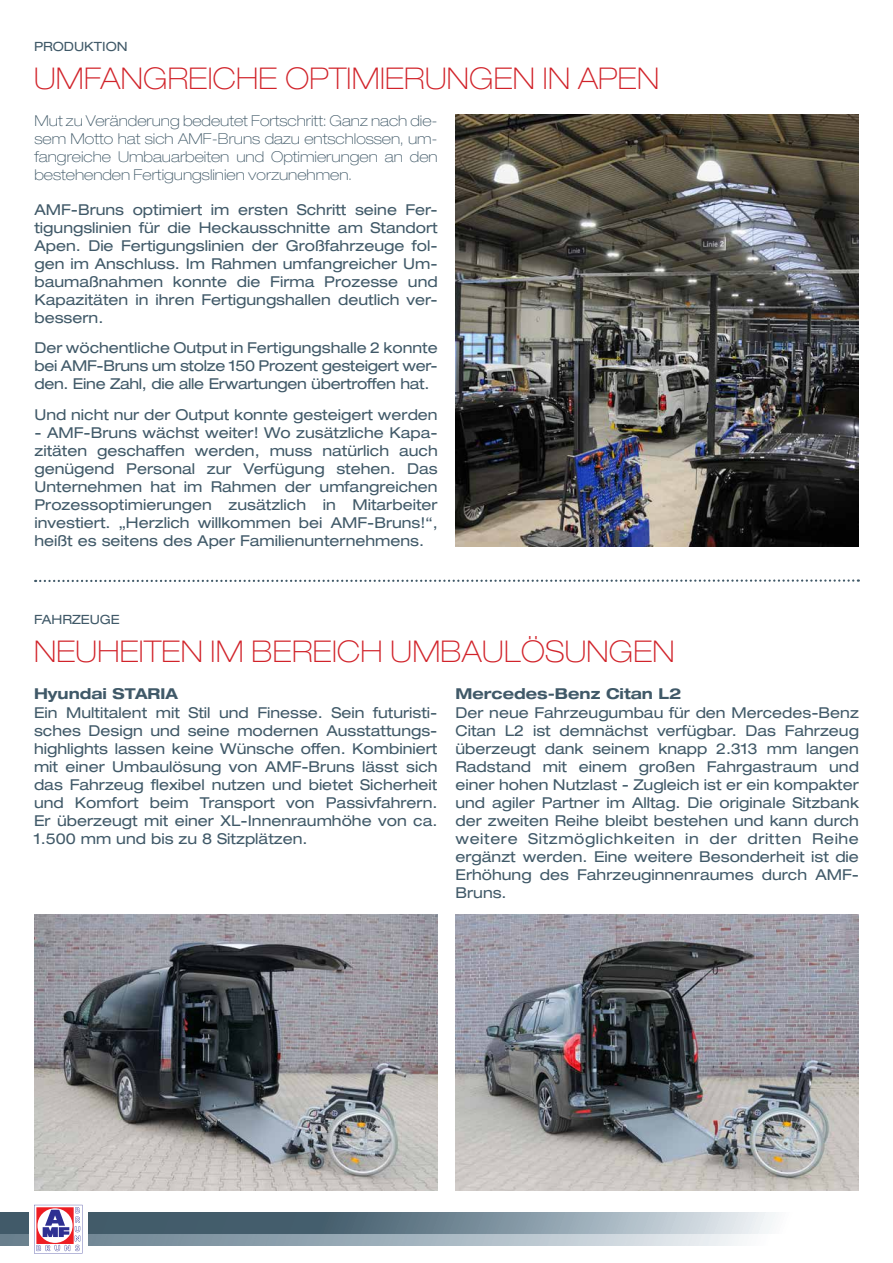
<style>
.page{position:relative;width:893px;height:1263px;background:#fff}
.page>*{position:absolute;margin:0;border:0;box-sizing:border-box;transform-origin:0 0}
.Fliestext{font:100 expanded 30px "Helvetica Neue LT Std";letter-spacing:.01em;color:#d1232a}
.Fliestext-2{font:expanded 15px/18px "Helvetica Neue LT Std";color:#405968;text-align:justify}
.t1{font:100 expanded 15px/18px "Helvetica Neue LT Std";color:#405968;text-align:justify}
.t2{font:700 expanded 15px "Helvetica Neue LT Std";color:#405968}
.t3{font:expanded 12.75px "Helvetica Neue LT Std";color:#405968}
</style>
<div class="page">
<svg style="left:35px;top:579px;width:824px;height:3px"></svg>
<img style="left:0;top:1233px;width:768px;height:13px">
<svg style="left:0;top:1213px;width:776px;height:20px;background:#778b97"></svg>
<div style="left:29px;top:1211px;width:58px;height:37px;background:#fff"></div>
<svg style="left:34px;top:1205px;width:49px;height:48px"></svg>
<img style="left:455px;top:115px;width:404px;height:432px">
<img style="left:34px;top:914px;width:403px;height:277px">
<img style="left:455px;top:914px;width:404px;height:277px">
<p class="t3" style="left:34px;top:39px;width:95px">PRODUKTION</p>
<p class="Fliestext" style="left:34px;top:61px;width:627px">UMFANGREICHE OPTIMIERUNGEN IN APEN</p>
<p class="t1" style="left:34px;top:111px;width:405px">Mut zu Veränderung bedeutet Fortschritt: Ganz nach die&shy;sem Motto hat sich AMF-Bruns dazu entschlossen, um&shy;fangreiche Umbauarbeiten und Optimierungen an den bestehenden Fertigungslinien vorzunehmen.</p>
<p class="Fliestext-2" style="left:34px;top:200px;width:405px">AMF-Bruns optimiert im ersten Schritt seine Fer&shy;tigungslinien für die Heckausschnitte am Standort Apen. Die Fertigungslinien der Großfahrzeuge fol&shy;gen im Anschluss. Im Rahmen umfangreicher Um&shy;baumaßnahmen konnte die Firma Prozesse und Kapazitäten in ihren Fertigungshallen deutlich ver&shy;bessern.</p>
<p class="Fliestext-2" style="left:34px;top:339px;width:405px">Der wöchentliche Output in Fertigungshalle 2 konnte bei AMF-Bruns um stolze 150 Prozent gesteigert wer&shy;den. Eine Zahl, die alle Erwartungen übertroffen hat.</p>
<p class="Fliestext-2" style="left:34px;top:406px;width:405px">Und nicht nur der Output konnte gesteigert werden</p>
<p class="Fliestext-2" style="left:34px;top:424px;width:405px">- AMF-Bruns wächst weiter! Wo zusätzliche Kapa&shy;zitäten geschaffen werden, muss natürlich auch genügend Personal zur Verfügung stehen. Das Unternehmen hat im Rahmen der umfangreichen Prozessoptimierungen zusätzlich in Mitarbeiter investiert. „Herzlich willkommen bei AMF-Bruns!“, heißt es seitens des Aper Familienunternehmens.</p>
<p class="t3" style="left:34px;top:612px;width:87px">FAHRZEUGE</p>
<p class="Fliestext" style="left:34px;top:634px;width:642px">NEUHEITEN IM BEREICH UMBAULÖSUNGEN</p>
<p class="t2" style="left:34px;top:684px;width:145px">Hyundai STARIA</p>
<p class="t2" style="left:455px;top:684px;width:228px">Mercedes-Benz Citan L2</p>
<p class="Fliestext-2" style="left:34px;top:703px;width:405px">Ein Multitalent mit Stil und Finesse. Sein futuristi&shy;sches Design und seine modernen Ausstattungs&shy;highlights lassen keine Wünsche offen. Kombiniert mit einer Umbaulösung von AMF-Bruns lässt sich das Fahrzeug flexibel nutzen und bietet Sicherheit und Komfort beim Transport von Passivfahrern.<br>Er überzeugt mit einer XL-Innenraumhöhe von ca.<br>1.500 mm und bis zu 8 Sitzplätzen.</p>
<p class="Fliestext-2" style="left:455px;top:703px;width:405px">Der neue Fahrzeugumbau für den Mercedes-Benz Citan L2 ist demnächst verfügbar. Das Fahrzeug überzeugt dank seinem knapp 2.313 mm langen Radstand mit einem großen Fahrgastraum und einer hohen Nutzlast - Zugleich ist er ein kompakter und agiler Partner im Alltag. Die originale Sitzbank der zweiten Reihe bleibt bestehen und kann durch weitere Sitzmöglichkeiten in der dritten Reihe ergänzt werden. Eine weitere Besonderheit ist die Erhöhung des Fahrzeuginnenraumes durch AMF-Bruns.</p>
</div>
